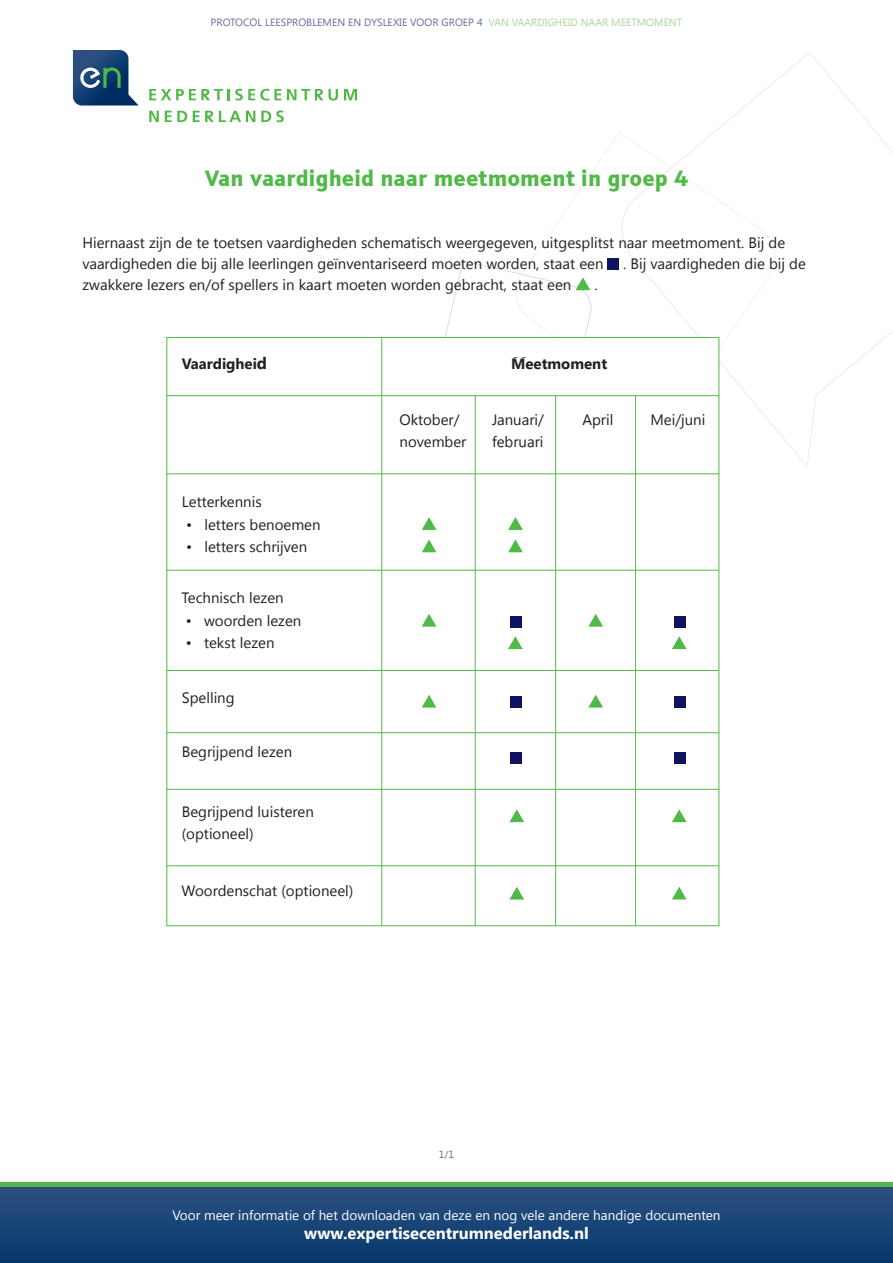
<style>
.page{position:relative;width:893px;height:1263px;background:#fff}
.page>*{position:absolute;margin:0;border:0;box-sizing:border-box;transform-origin:0 0}
.t1{font:700 21px "Tiresias L Pfont";color:#51b948}
.t2{font:700 16.5px "Segoe UI";color:#fff}
.t3{font:15px/22.5px "Segoe UI";color:#231f20}
.t4{font:15px "Segoe UI";color:#000}
.t5{font:700 15px "Segoe UI";color:#231f20}
.t6{font:700 15px "Segoe UI";color:#000}
.t7{font:13.5px "Segoe UI";color:#fff}
.t8{font:10.5px "Segoe UI";color:#6d6b9c}
.s1{color:#abd69b}
.s2{font-size:16.5px}
</style>
<div class="page">
<svg style="left:621px;top:52px;width:272px;height:415px"></svg>
<svg style="left:670px;top:167px;width:45px;height:170px"></svg>
<img style="left:0;top:1186px;width:893px;height:77px">
<hr style="left:0;top:1182px;width:893px;height:4px;background:#51b948">
<img style="left:73px;top:50px;width:66px;height:56px">
<svg style="left:149px;top:111px;width:10px;height:11px"></svg>
<svg style="left:165px;top:111px;width:22px;height:11px"></svg>
<svg style="left:261px;top:110px;width:23px;height:12px"></svg>
<svg style="left:193px;top:111px;width:62px;height:11px"></svg>
<svg style="left:344px;top:89px;width:13px;height:11px"></svg>
<svg style="left:149px;top:89px;width:132px;height:12px"></svg>
<svg style="left:287px;top:89px;width:51px;height:12px"></svg>
<svg style="left:80px;top:67px;width:41px;height:21px"></svg>
<div style="left:167px;top:337px;width:552px;height:589px;background:#fff"></div>
<hr style="left:381px;top:337px;width:1px;height:589px;background:#51b948">
<hr style="left:475px;top:396px;width:1px;height:530px;background:#51b948">
<hr style="left:555px;top:396px;width:1px;height:530px;background:#51b948">
<hr style="left:635px;top:396px;width:1px;height:530px;background:#51b948">
<hr style="left:167px;top:395px;width:552px;height:1px;background:#51b948">
<hr style="left:167px;top:473px;width:552px;height:1px;background:#51b948">
<hr style="left:167px;top:570px;width:552px;height:1px;background:#51b948">
<hr style="left:167px;top:670px;width:552px;height:1px;background:#51b948">
<hr style="left:167px;top:732px;width:552px;height:1px;background:#51b948">
<hr style="left:167px;top:789px;width:552px;height:1px;background:#51b948">
<hr style="left:167px;top:865px;width:552px;height:1px;background:#51b948">
<svg style="left:422px;top:517px;width:14px;height:13px"></svg>
<svg style="left:508px;top:517px;width:15px;height:13px"></svg>
<svg style="left:422px;top:539px;width:14px;height:13px"></svg>
<svg style="left:422px;top:614px;width:14px;height:13px"></svg>
<svg style="left:422px;top:695px;width:14px;height:12px"></svg>
<svg style="left:508px;top:539px;width:15px;height:13px"></svg>
<svg style="left:588px;top:614px;width:15px;height:13px"></svg>
<svg style="left:588px;top:695px;width:15px;height:12px"></svg>
<svg style="left:509px;top:809px;width:15px;height:13px"></svg>
<svg style="left:508px;top:636px;width:15px;height:13px"></svg>
<svg style="left:672px;top:636px;width:15px;height:13px"></svg>
<svg style="left:672px;top:809px;width:15px;height:13px"></svg>
<svg style="left:510px;top:887px;width:14px;height:12px"></svg>
<svg style="left:672px;top:887px;width:15px;height:12px"></svg>
<div style="left:510px;top:616px;width:12px;height:11px;background:#11125f"></div>
<div style="left:674px;top:616px;width:12px;height:11px;background:#11125f"></div>
<div style="left:510px;top:696px;width:12px;height:12px;background:#11125f"></div>
<div style="left:510px;top:752px;width:12px;height:11px;background:#11125f"></div>
<div style="left:674px;top:696px;width:12px;height:12px;background:#11125f"></div>
<div style="left:674px;top:752px;width:12px;height:11px;background:#11125f"></div>
<div style="left:608px;top:258px;width:11px;height:11px;background:#11125f"></div>
<svg style="left:436px;top:260px;width:156px;height:170px"></svg>
<div style="left:492px;top:358px;width:134px;height:23px;background:#fff"></div>
<div style="left:395px;top:414px;width:74px;height:38px;background:#fff"></div>
<div style="left:488px;top:414px;width:62px;height:33px;background:#fff"></div>
<div style="left:578px;top:414px;width:39px;height:15px;background:#fff"></div>
<p class="t8" style="left:211px;top:15px;width:473px">PROTOCOL LEESPROBLEMEN EN DYSLEXIE VOOR GROEP 4 <span class="s1">VAN VAARDIGHEID NAAR MEETMOMENT</span></p>
<h1 class="t1" style="left:204px;top:165px;width:486px">Van vaardigheid naar meetmoment in groep 4</h1>
<p class="t3" style="left:82px;top:232px;width:704px;line-height:21px">Hiernaast zijn de te toetsen vaardigheden schematisch weergegeven, uitgesplitst naar meetmoment. Bij de vaardigheden die bij alle leerlingen geïnventariseerd moeten worden, staat een</p>
<p class="t3" style="left:623px;top:252px;width:184px">. Bij vaardigheden die bij de</p>
<p class="t3" style="left:82px;top:273px;width:490px">zwakkere lezers en/of spellers in kaart moeten worden gebracht, staat een</p>
<p class="t3" style="left:594px;top:273px;width:5px">.</p>
<p class="t5" style="left:182px;top:353px;width:87px">Vaardighei<span class="s2">d</span></p>
<p class="t5" style="left:511px;top:353px;width:98px">Meetmoment</p>
<p class="t6" style="left:193px;top:352px;width:77px">aardigheid</p>
<p class="t4" style="left:183px;top:490px;width:82px">Letterkennis:</p>
<p class="t4" style="left:183px;top:512px;width:134px">• letters benoemen</p>
<p class="t4" style="left:183px;top:534px;width:120px">• letters schrijven</p>
<p class="t4" style="left:190px;top:587px;width:97px">echnisch lezen</p>
<p class="t4" style="left:183px;top:609px;width:8px">•</p>
<p class="t4" style="left:260px;top:609px;width:36px">lezen</p>
<p class="t4" style="left:183px;top:631px;width:8px">•</p>
<p class="t4" style="left:236px;top:631px;width:36px">lezen</p>
<p class="t3" style="left:182px;top:490px;width:81px">Letterkennis</p>
<p class="t3" style="left:186px;top:513px;width:136px">• letters benoemen</p>
<p class="t3" style="left:186px;top:535px;width:123px">• letters schrijven</p>
<p class="t3" style="left:181px;top:586px;width:104px">Technisch lezen</p>
<p class="t3" style="left:186px;top:608px;width:117px">• woorden lezen</p>
<p class="t3" style="left:186px;top:631px;width:90px">• tekst lezen</p>
<p class="t3" style="left:182px;top:686px;width:54px">Spelling</p>
<p class="t3" style="left:182px;top:740px;width:112px">Begrijpend lezen</p>
<p class="t4" style="left:183px;top:690px;width:54px">Spelling</p>
<p class="t4" style="left:183px;top:746px;width:112px">Begrijpend lezen</p>
<p class="t3" style="left:182px;top:799px;width:134px">Begrijpend luisteren (optioneel)</p>
<p class="t4" style="left:183px;top:804px;width:134px">Begrijpend luisteren</p>
<p class="t3" style="left:181px;top:879px;width:174px">Woordenschat (optioneel)</p>
<p class="t4" style="left:183px;top:882px;width:172px">Woordenschat (optioneel)</p>
<p class="t4" style="left:654px;top:409px;width:26px">Mei</p>
<p class="t3" style="left:399px;top:407px;width:69px">Oktober/ november</p>
<p class="t3" style="left:492px;top:407px;width:54px">Januari/ februari</p>
<p class="t3" style="left:582px;top:407px;width:32px">April</p>
<p class="t3" style="left:650px;top:407px;width:57px">Mei/juni</p>
<p class="t4" style="left:402px;top:409px;width:13px">O</p>
<p class="t4" style="left:414px;top:431px;width:51px">vember</p>
<p class="t8" style="left:439px;top:1146px;width:17px">1/1</p>
<p class="t7" style="left:172px;top:1205px;width:550px">Voor meer informatie of het downloaden van deze en nog vele andere handige documenten</p>
<p class="t2" style="left:304px;top:1222px;width:286px">www.expertisecentrumnederlands.nl</p>
</div>
